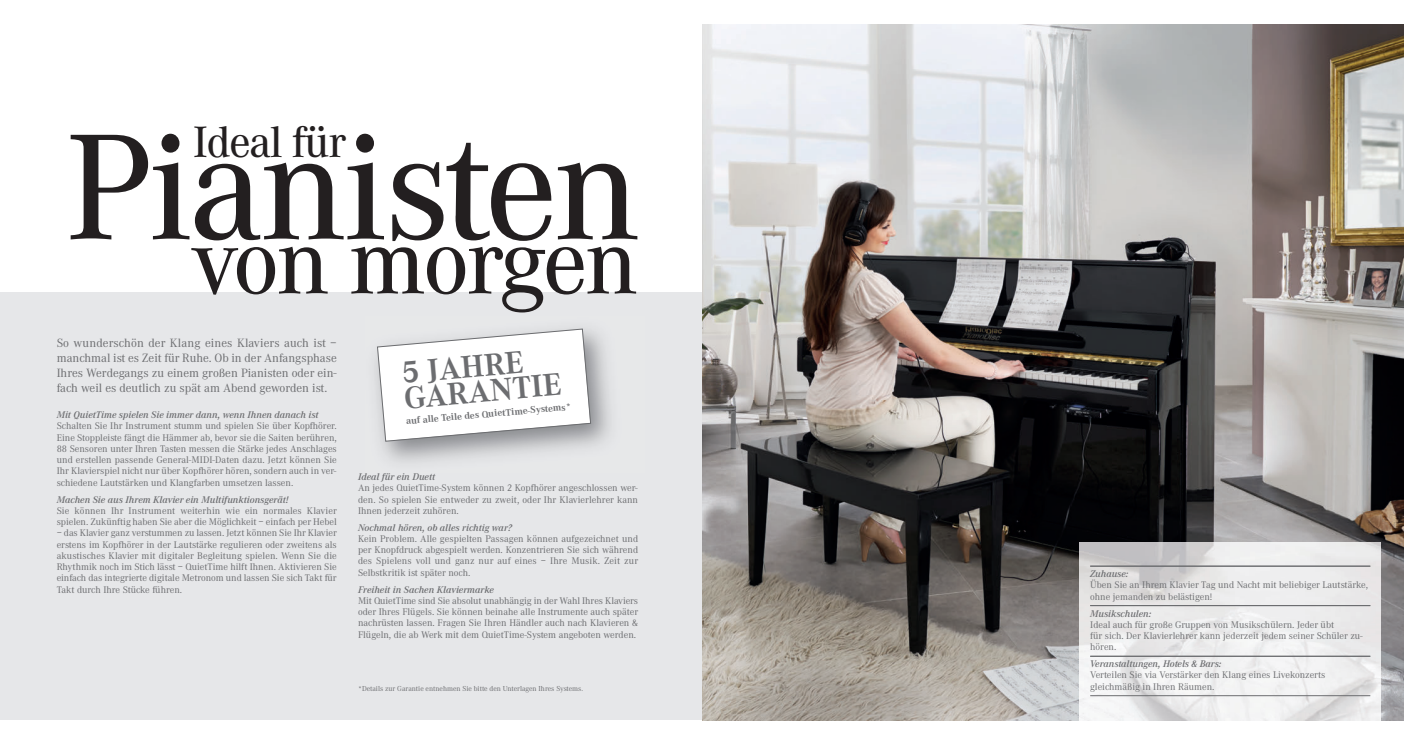
<style>
.page{position:relative;width:1404px;height:745px;background:#fff}
.page>*{position:absolute;margin:0;border:0;box-sizing:border-box;transform-origin:0 0}
.t1{font:500 156px "Corporate A";letter-spacing:-.025em;color:#231f20}
.t2{font:500 95.38px "Corporate A";letter-spacing:-.025em;color:#231f20}
.t3{font:500 45.62px "Corporate A";letter-spacing:-.025em;color:#231f20}
.t4{font:700 32.5px/25.6px "Corporate A";color:#6c6d70}
.t5{font:12.5px/15px "Corporate A";color:#6c6d70;text-align:justify}
.t6{font:10px/11.2px "Corporate A";color:#6c6d70;text-align:justify}
.t7{font:italic 600 10px "Corporate A";color:#6c6d70}
.t8{font:700 10px "Corporate A";color:#6c6d70}
.t9{font:7.5px "Corporate A";color:#6c6d70}
</style>
<div class="page">
<div style="left:0;top:292px;width:702px;height:427px;background:#e6e7e9"></div>
<svg style="left:377px;top:328px;width:214px;height:113px;background:#f0f0f1"></svg>
<img style="left:702px;top:25px;width:701px;height:694px">
<img style="left:1079px;top:541px;width:301px;height:178px">
<hr style="left:1090px;top:565px;width:279px;height:1px;background:#6c6d70">
<hr style="left:1090px;top:605px;width:279px;height:1px;background:#6c6d70">
<hr style="left:1090px;top:655px;width:279px;height:1px;background:#6c6d70">
<hr style="left:1090px;top:695px;width:279px;height:1px;background:#6c6d70">
<h3 class="t3" style="left:193px;top:114px;width:154px">Ideal für</h3>
<h1 class="t1" style="left:66px;top:94px;width:576px">Pianisten</h1>
<h2 class="t2" style="left:191px;top:204px;width:448px">von morgen</h2>
<h3 class="t4" style="left:401px;top:359px;width:160px;rotate:-5deg">5 JAHRE<br>GARANTIE</h3>
<p class="t5" style="left:57px;top:335px;width:281px">So wunderschön der Klang eines Klaviers auch ist – manchmal ist es Zeit für Ruhe. Ob in der Anfangsphase Ihres Werdegangs zu einem großen Pianisten oder ein&shy;fach weil es deutlich zu spät am Abend geworden ist.</p>
<p class="t7" style="left:57px;top:408px;width:263px">Mit QuietTime spielen Sie immer dann, wenn Ihnen danach ist</p>
<p class="t6" style="left:57px;top:420px;width:281px">Schalten Sie Ihr Instrument stumm und spielen Sie über Kopfhörer.<br>Eine Stoppleiste fängt die Hämmer ab, bevor sie die Saiten berühren, 88 Sensoren unter Ihren Tasten messen die Stärke jedes Anschlages und erstellen passende General-MIDI-Daten dazu. Jetzt können Sie Ihr Klavierspiel nicht nur über Kopfhörer hören, sondern auch in ver&shy;schiedene Lautstärken und Klangfarben umsetzen lassen.</p>
<p class="t7" style="left:57px;top:493px;width:233px">Machen Sie aus Ihrem Klavier ein Multifunktionsgerät!</p>
<p class="t6" style="left:57px;top:504px;width:281px">Sie können Ihr Instrument weiterhin wie ein normales Klavier spielen. Zukünftig haben Sie aber die Möglichkeit – einfach per Hebel</p>
<p class="t6" style="left:57px;top:527px;width:281px">– das Klavier ganz verstummen zu lassen. Jetzt können Sie Ihr Klavier erstens im Kopfhörer in der Lautstärke regulieren oder zweitens als akustisches Klavier mit digitaler Begleitung spielen. Wenn Sie die Rhythmik noch im Stich lässt – QuietTime hilft Ihnen. Aktivieren Sie einfach das integrierte digitale Metronom und lassen Sie sich Takt für Takt durch Ihre Stücke führen.</p>
<p class="t8" style="left:405px;top:414px;width:167px;rotate:-5deg">auf alle Teile des QuietTime-Systems*</p>
<p class="t7" style="left:358px;top:470px;width:79px">Ideal für ein Duett</p>
<p class="t6" style="left:358px;top:482px;width:281px">An jedes QuietTime-System können 2 Kopfhörer angeschlossen wer&shy;den. So spielen Sie entweder zu zweit, oder Ihr Klavierlehrer kann Ihnen jederzeit zuhören.</p>
<p class="t7" style="left:358px;top:521px;width:155px">Nochmal hören, ob alles richtig war?</p>
<p class="t6" style="left:358px;top:532px;width:281px">Kein Problem. Alle gespielten Passagen können aufgezeichnet und per Knopfdruck abgespielt werden. Konzentrieren Sie sich während des Spielens voll und ganz nur auf eines – Ihre Musik. Zeit zur Selbstkritik ist später noch.</p>
<p class="t7" style="left:358px;top:583px;width:137px">Freiheit in Sachen Klaviermarke</p>
<p class="t6" style="left:358px;top:594px;width:281px">Mit QuietTime sind Sie absolut unabhängig in der Wahl Ihres Klaviers oder Ihres Flügels. Sie können beinahe alle Instrumente auch später nachrüsten lassen. Fragen Sie Ihren Händler auch nach Klavieren &amp; Flügeln, die ab Werk mit dem QuietTime-System angeboten werden.</p>
<p class="t7" style="left:1090px;top:567px;width:40px">Zuhause:</p>
<p class="t6" style="left:1090px;top:579px;width:279px">Üben Sie an Ihrem Klavier Tag und Nacht mit beliebiger Lautstärke, ohne jemanden zu belästigen!</p>
<p class="t7" style="left:1090px;top:606px;width:63px">Musikschulen:</p>
<p class="t6" style="left:1090px;top:618px;width:274px;text-align:left">Ideal auch für große Gruppen von Musikschülern. Jeder übt<br>für sich. Der Klavierlehrer kann jederzeit jedem seiner Schüler zu&shy;hören.</p>
<p class="t7" style="left:1090px;top:657px;width:133px">Veranstaltungen, Hotels &amp; Bars:</p>
<p class="t6" style="left:1090px;top:669px;width:236px">Verteilen Sie via Verstärker den Klang eines Livekonzerts</p>
<p class="t9" style="left:358px;top:683px;width:226px">*Details zur Garantie entnehmen Sie bitte den Unterlagen Ihres Systems.</p>
<p class="t6" style="left:1090px;top:680px;width:126px">gleichmäßig in Ihren Räumen.</p>
</div>
